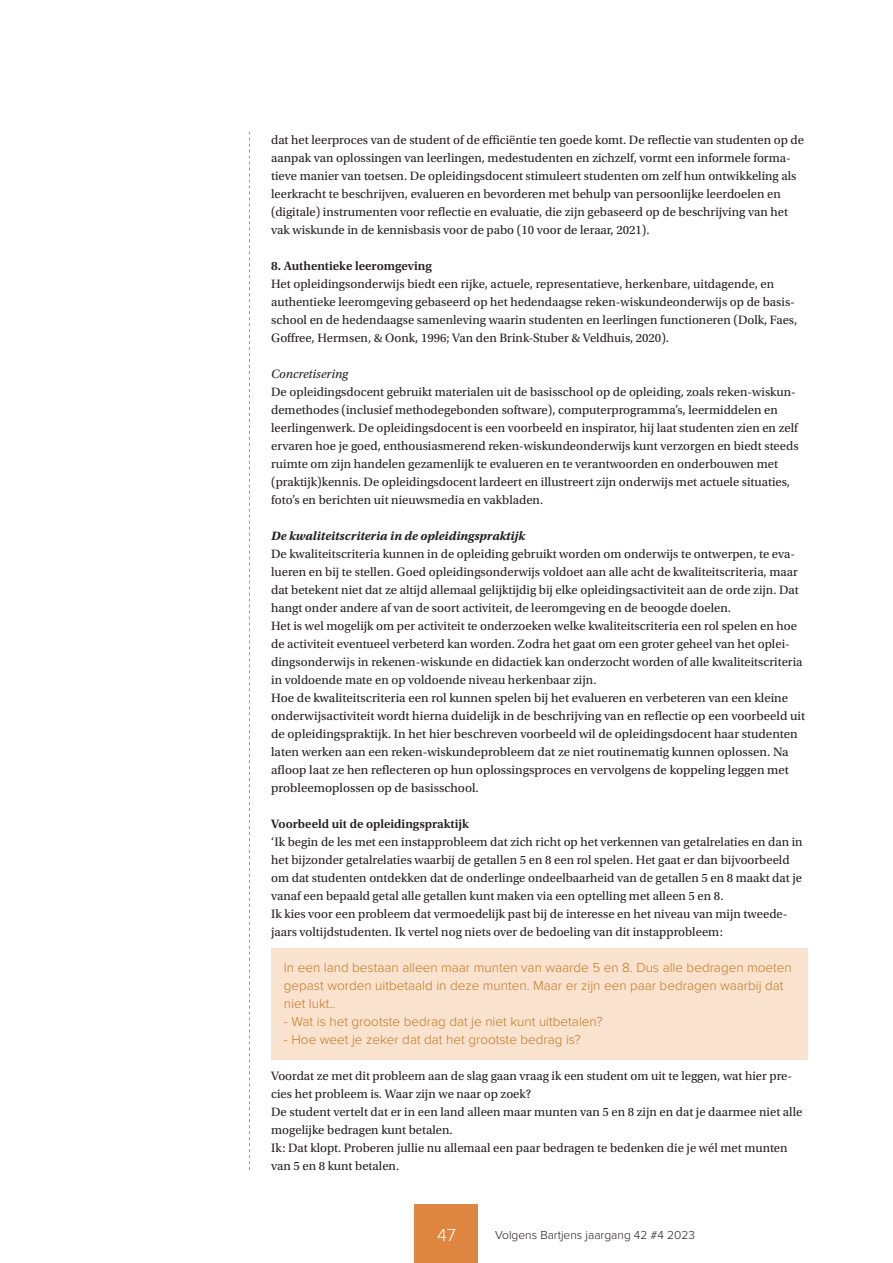
<style>
.page{position:relative;width:893px;height:1263px;background:#fff}
.page>*{position:absolute;margin:0;border:0;box-sizing:border-box;transform-origin:0 0}
.t1{font:300 18px "Proxima Nova";color:#fff}
.VB_Artikel_kaderteks{font:300 13.5px/18px "Proxima Nova";color:#c47923}
.VB_Artikel_Brood{font:12.75px/18px "Utopia Std";color:#231f20}
.VB_Artikel_Tussenkop{font:600 12.75px "Utopia Std";color:#231f20}
.VB_Artikel_Tussenkop-2{font:italic 700 12.75px "Utopia Std";color:#231f20}
.VB_Artikel_Tussenkop-3{font:italic 12.75px "Utopia Std";color:#231f20}
.VB_Voetregel{font:300 12px "Proxima Nova";color:#231f20}
</style>
<div class="page">
<div style="left:415px;top:1204px;width:63px;height:59px;background:#df8641"></div>
<div style="left:271px;top:949px;width:536px;height:75px;background:#f9e2ce"></div>
<div style="left:271px;top:1021px;width:536px;height:39px;background:#f9e2ce"></div>
<svg style="left:249px;top:132px;width:1px;height:1038px"></svg>
<p class="VB_Artikel_Brood" style="left:271px;top:131px;width:534px">dat het leerproces van de student of de efficiëntie ten goede komt. De reflectie van studenten op de aanpak van oplossingen van leerlingen, medestudenten en zichzelf, vormt een informele forma&shy;tieve manier van toetsen. De opleidingsdocent stimuleert studenten om zelf hun ontwikkeling als leerkracht te beschrijven, evalueren en bevorderen met behulp van persoonlijke leerdoelen en (digitale) instrumenten voor reflectie en evaluatie, die zijn gebaseerd op de beschrijving van het vak wiskunde in de kennisbasis voor de pabo (10 voor de leraar, 2021).</p>
<p class="VB_Artikel_Tussenkop" style="left:271px;top:259px;width:162px">8. Authentieke leeromgeving</p>
<p class="VB_Artikel_Brood" style="left:271px;top:275px;width:527px">Het opleidingsonderwijs biedt een rijke, actuele, representatieve, herkenbare, uitdagende, en authentieke leeromgeving gebaseerd op het hedendaagse reken-wiskundeonderwijs op de basis&shy;school en de hedendaagse samenleving waarin studenten en leerlingen functioneren (Dolk, Faes, Goffree, Hermsen, &amp; Oonk, 1996; Van den Brink-Stuber &amp; Veldhuis, 2020).</p>
<p class="VB_Artikel_Tussenkop-3" style="left:271px;top:367px;width:79px">Concretisering</p>
<p class="VB_Artikel_Brood" style="left:271px;top:383px;width:529px">De opleidingsdocent gebruikt materialen uit de basisschool op de opleiding, zoals reken-wiskun&shy;demethodes (inclusief methodegebonden software), computerprogramma’s, leermiddelen en leerlingenwerk. De opleidingsdocent is een voorbeeld en inspirator, hij laat studenten zien en zelf ervaren hoe je goed, enthousiasmerend reken-wiskundeonderwijs kunt verzorgen en biedt steeds ruimte om zijn handelen gezamenlijk te evalueren en te verantwoorden en onderbouwen met (praktijk)kennis. De opleidingsdocent lardeert en illustreert zijn onderwijs met actuele situaties, foto’s en berichten uit nieuwsmedia en vakbladen.</p>
<p class="VB_Artikel_Tussenkop-2" style="left:271px;top:528px;width:256px">De kwaliteitscriteria in de opleidingspraktijk</p>
<p class="VB_Artikel_Brood" style="left:271px;top:545px;width:529px">De kwaliteitscriteria kunnen in de opleiding gebruikt worden om onderwijs te ontwerpen, te eva&shy;lueren en bij te stellen. Goed opleidingsonderwijs voldoet aan alle acht de kwaliteitscriteria, maar dat betekent niet dat ze altijd allemaal gelijktijdig bij elke opleidingsactiviteit aan de orde zijn. Dat hangt onder andere af van de soort activiteit, de leeromgeving en de beoogde doelen.</p>
<p class="VB_Artikel_Brood" style="left:271px;top:617px;width:533px">Het is wel mogelijk om per activiteit te onderzoeken welke kwaliteitscriteria een rol spelen en hoe de activiteit eventueel verbeterd kan worden. Zodra het gaat om een groter geheel van het oplei&shy;dingsonderwijs in rekenen-wiskunde en didactiek kan onderzocht worden of alle kwaliteitscriteria in voldoende mate en op voldoende niveau herkenbaar zijn.</p>
<p class="VB_Artikel_Brood" style="left:271px;top:689px;width:535px">Hoe de kwaliteitscriteria een rol kunnen spelen bij het evalueren en verbeteren van een kleine onderwijsactiviteit wordt hierna duidelijk in de beschrijving van en reflectie op een voorbeeld uit de opleidingspraktijk. In het hier beschreven voorbeeld wil de opleidingsdocent haar studenten laten werken aan een reken-wiskundeprobleem dat ze niet routinematig kunnen oplossen. Na afloop laat ze hen reflecteren op hun oplossingsproces en vervolgens de koppeling leggen met probleemoplossen op de basisschool.</p>
<p class="VB_Artikel_Tussenkop" style="left:271px;top:817px;width:199px">Voorbeeld uit de opleidingspraktijk</p>
<p class="VB_Artikel_Brood" style="left:271px;top:833px;width:533px">‘Ik begin de les met een instapprobleem dat zich richt op het verkennen van getalrelaties en dan in het bijzonder getalrelaties waarbij de getallen 5 en 8 een rol spelen. Het gaat er dan bijvoorbeeld om dat studenten ontdekken dat de onderlinge ondeelbaarheid van de getallen 5 en 8 maakt dat je vanaf een bepaald getal alle getallen kunt maken via een optelling met alleen 5 en 8.</p>
<p class="VB_Artikel_Brood" style="left:271px;top:905px;width:518px">Ik kies voor een probleem dat vermoedelijk past bij de interesse en het niveau van mijn tweede&shy;jaars voltijdstudenten. Ik vertel nog niets over de bedoeling van dit instapprobleem:</p>
<p class="VB_Artikel_kaderteks" style="left:284px;top:959px;width:509px">In een land bestaan alleen maar munten van waarde 5 en 8. Dus alle bedragen moeten gepast worden uitbetaald in deze munten. Maar er zijn een paar bedragen waarbij dat niet lukt..</p>
<p class="VB_Artikel_kaderteks" style="left:284px;top:1013px;width:320px">- Wat is het grootste bedrag dat je niet kunt uitbetalen?</p>
<p class="VB_Artikel_kaderteks" style="left:284px;top:1031px;width:298px">- Hoe weet je zeker dat dat het grootste bedrag is?</p>
<p class="VB_Artikel_Brood" style="left:271px;top:1067px;width:523px">Voordat ze met dit probleem aan de slag gaan vraag ik een student om uit te leggen, wat hier pre&shy;cies het probleem is. Waar zijn we naar op zoek?</p>
<p class="VB_Artikel_Brood" style="left:271px;top:1103px;width:533px">De student vertelt dat er in een land alleen maar munten van 5 en 8 zijn en dat je daarmee niet alle mogelijke bedragen kunt betalen.</p>
<p class="VB_Artikel_Brood" style="left:271px;top:1139px;width:518px">Ik: Dat klopt. Proberen jullie nu allemaal een paar bedragen te bedenken die je wél met munten van 5 en 8 kunt betalen.</p>
<h1 class="t1" style="left:437px;top:1226px;width:20px">47</h1>
<p class="VB_Voetregel" style="left:495px;top:1229px;width:201px">Volgens Bartjens jaargang 42 #4 2023</p>
</div>
